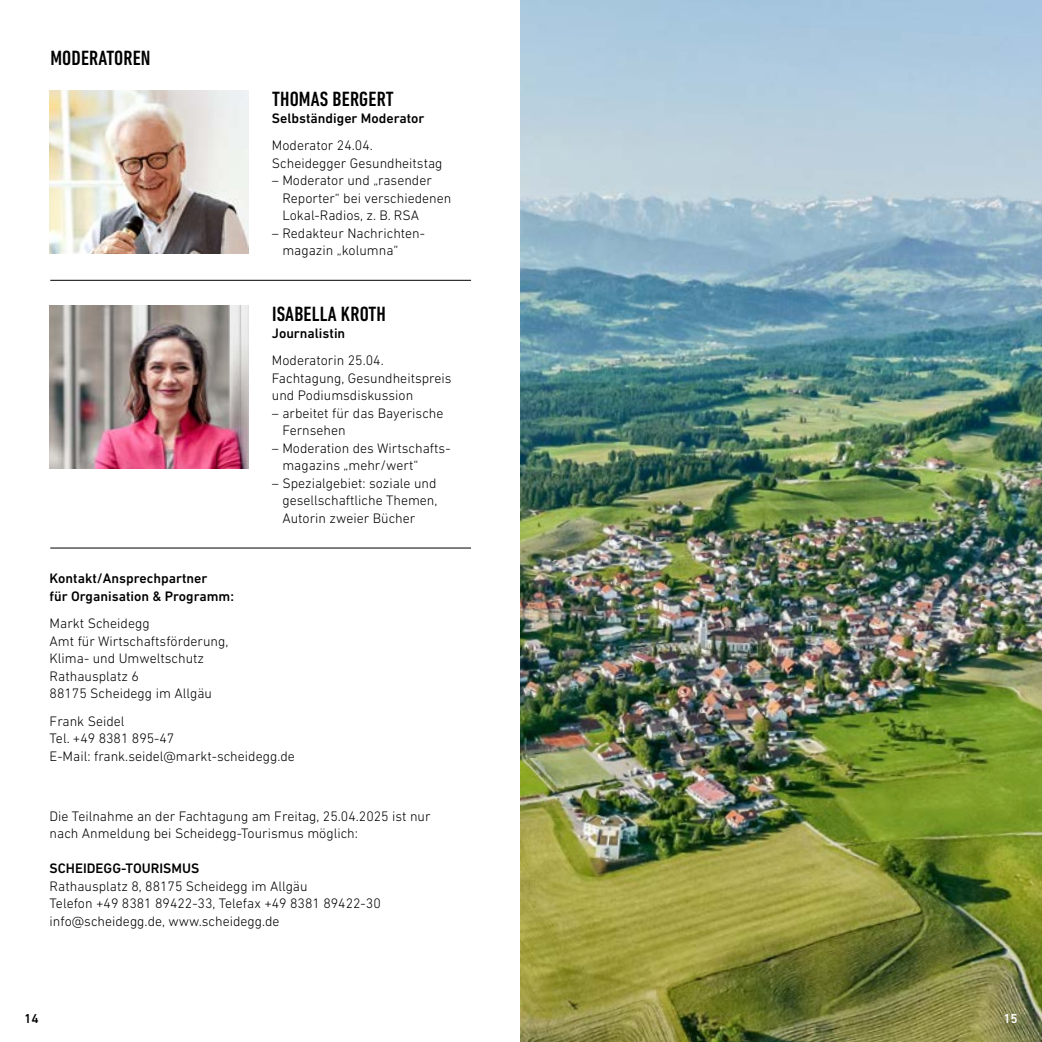
<style>
.page{position:relative;width:1042px;height:1042px;background:#fff}
.page>*{position:absolute;margin:0;border:0;box-sizing:border-box;transform-origin:0 0}
.t1{font:500 condensed 21px "DIN Next W1 G";letter-spacing:.01em;color:#000}
.t2{font:300 14px/17.5px "DIN Next W1 G";color:#000}
.t3{font:500 14px/17.5px "DIN Next W1 G";color:#000}
.t4{font:500 13.12px "DIN Next W1 G";color:#fff}
.t5{font:500 13.12px "DIN Next W1 G";color:#000}
</style>
<div class="page">
<img style="left:521px;top:0;width:521px;height:1042px">
<img style="left:50px;top:305px;width:198px;height:163px">
<hr style="left:50px;top:548px;width:421px;height:1px;background:#000">
<hr style="left:50px;top:280px;width:421px;height:1px;background:#000">
<img style="left:50px;top:90px;width:198px;height:164px">
<h1 class="t1" style="left:50px;top:46px;width:102px">MODERATOREN</h1>
<h1 class="t1" style="left:272px;top:87px;width:123px">THOMAS BERGERT</h1>
<p class="t3" style="left:272px;top:109px;width:154px">Selbständiger Moderator</p>
<p class="t2" style="left:272px;top:137px;width:172px">Moderator 24.04.<br>Scheidegger Gesundheitstag</p>
<p class="t2" style="left:282px;top:172px;width:170px;text-indent:-10px">– Moderator und „rasender<br>Reporter“ bei verschiedenen<br>Lokal-Radios, z. B. RSA</p>
<p class="t2" style="left:282px;top:224px;width:143px;text-indent:-10px">– Redakteur Nachrichten&shy;magazin „kolumna“</p>
<h1 class="t1" style="left:272px;top:302px;width:115px">ISABELLA KROTH</h1>
<p class="t3" style="left:272px;top:324px;width:75px">Journalistin</p>
<p class="t2" style="left:272px;top:351px;width:181px">Moderatorin 25.04.<br>Fachtagung, Gesundheitspreis und Podiumsdiskussion</p>
<p class="t2" style="left:282px;top:404px;width:163px;text-indent:-10px">– arbeitet für das Bayerische<br>Fernsehen</p>
<p class="t2" style="left:282px;top:439px;width:168px;text-indent:-10px">– Moderation des Wirtschafts&shy;magazins „mehr/wert“</p>
<p class="t2" style="left:282px;top:474px;width:157px;text-align:justify;text-indent:-10px">– Spezialgebiet: soziale und gesellschaftliche Themen, Autorin zweier Bücher</p>
<p class="t3" style="left:50px;top:570px;width:186px">Kontakt/Ansprechpartner<br>für Organisation &amp; Programm:</p>
<p class="t2" style="left:50px;top:614px;width:180px">Markt Scheidegg<br>Amt für Wirtschaftsförderung,<br>Klima- und Umweltschutz<br>Rathausplatz 6<br>88175 Scheidegg im Allgäu</p>
<p class="t2" style="left:50px;top:712px;width:247px">Frank Seidel<br>Tel. +49 8381 895-47<br>E-Mail: frank.seidel@markt-scheidegg.de</p>
<p class="t2" style="left:50px;top:807px;width:382px">Die Teilnahme an der Fachtagung am Freitag, 25.04.2025 ist nur nach Anmeldung bei Scheidegg-Tourismus möglich:</p>
<p class="t3" style="left:50px;top:860px;width:151px">SCHEIDEGG-TOURISMUS</p>
<p class="t2" style="left:50px;top:877px;width:333px">Rathausplatz 8, 88175 Scheidegg im Allgäu<br>Telefon +49 8381 89422-33, Telefax +49 8381 89422-30 info@scheidegg.de, www.scheidegg.de</p>
<p class="t5" style="left:24px;top:1011px;width:16px">14</p>
<p class="t4" style="left:1003px;top:1011px;width:16px">15</p>
</div>
